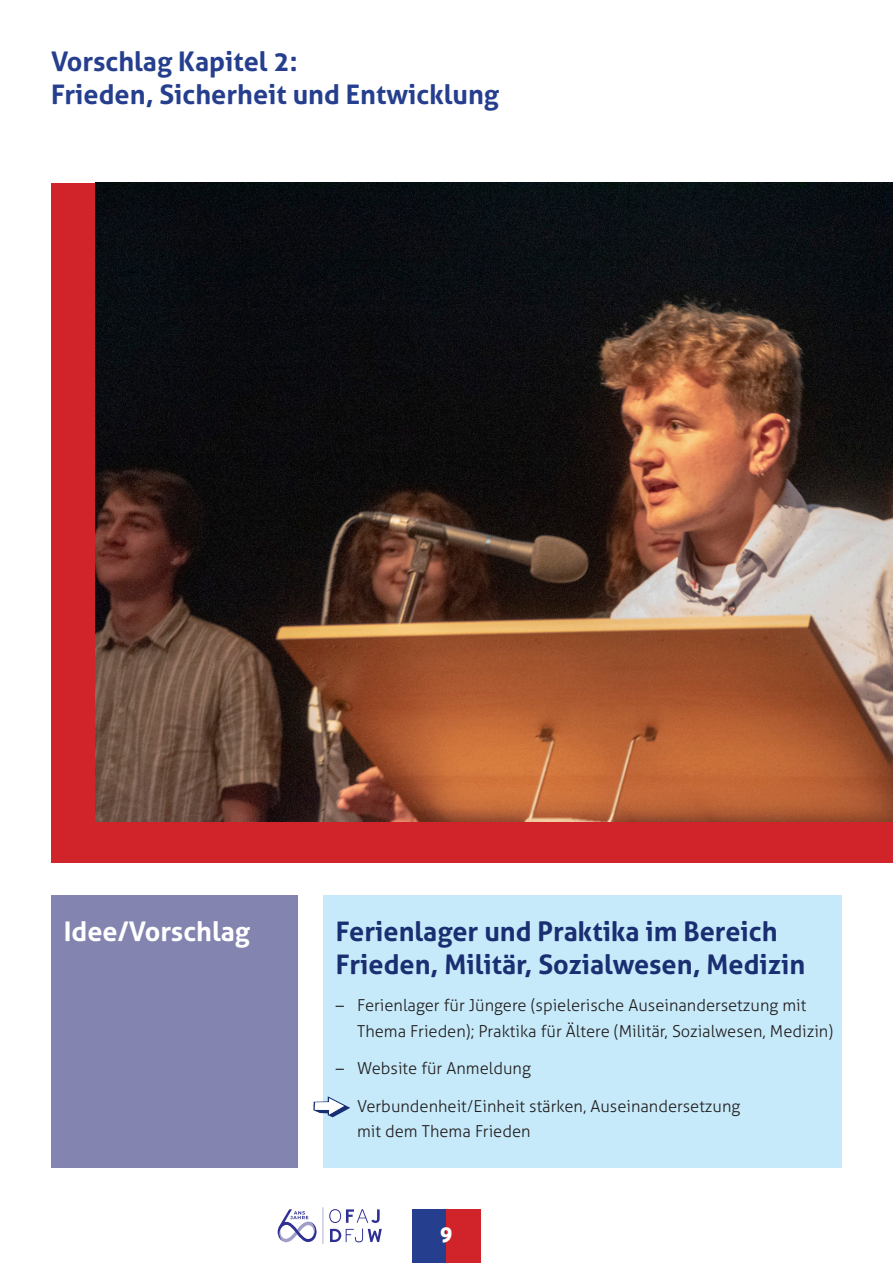
<style>
.page{position:relative;width:893px;height:1263px;background:#fff}
.page>*{position:absolute;margin:0;border:0;box-sizing:border-box;transform-origin:0 0}
.t1{font:700 27px/33px "Aller";color:#1a2e72}
.t2{font:700 27px/33px "Aller";color:#253f8e}
.t3{font:700 27px "Aller";color:#fff}
.t4{font:21px "Aller Display";color:#fff}
.t5{font:300 16.5px/25.5px "Aller";color:#231f20}
</style>
<div class="page">
<div style="left:412px;top:1209px;width:34px;height:54px;background:#253f8e"></div>
<div style="left:446px;top:1209px;width:34px;height:54px;background:#d1232a"></div>
<svg style="left:329px;top:1209px;width:53px;height:33px"></svg>
<svg style="left:278px;top:1209px;width:39px;height:33px"></svg>
<hr style="left:323px;top:1207px;width:1px;height:37px;background:#9f9fc7">
<div style="left:51px;top:183px;width:842px;height:679px;background:#d1232a"></div>
<img style="left:96px;top:183px;width:797px;height:638px">
<div style="left:51px;top:895px;width:247px;height:272px;background:#8384af"></div>
<div style="left:323px;top:895px;width:519px;height:272px;background:#c6eafa"></div>
<svg style="left:313px;top:1096px;width:37px;height:21px"></svg>
<h1 class="t2" style="left:51px;top:45px;width:450px">Vorschlag Kapitel 2:<br>Frieden, Sicherheit und Entwicklung</h1>
<h1 class="t3" style="left:64px;top:914px;width:188px">Idee/Vorschlag</h1>
<h1 class="t1" style="left:336px;top:914px;width:471px">Ferienlager und Praktika im Bereich<br>Frieden, Militär, Sozialwesen, Medizin</h1>
<p class="t5" style="left:357px;top:992px;width:477px;text-indent:-21px">– Ferienlager für Jüngere (spielerische Auseinandersetzung mit<br>Thema Frieden); Praktika für Ältere (Militär, Sozialwesen, Medizin)</p>
<p class="t5" style="left:336px;top:1055px;width:196px">– Website für Anmeldung</p>
<p class="t5" style="left:357px;top:1093px;width:385px">Verbundenheit/Einheit stärken, Auseinandersetzung mit dem Thema Frieden</p>
<p class="t4" style="left:440px;top:1220px;width:14px">9</p>
</div>
